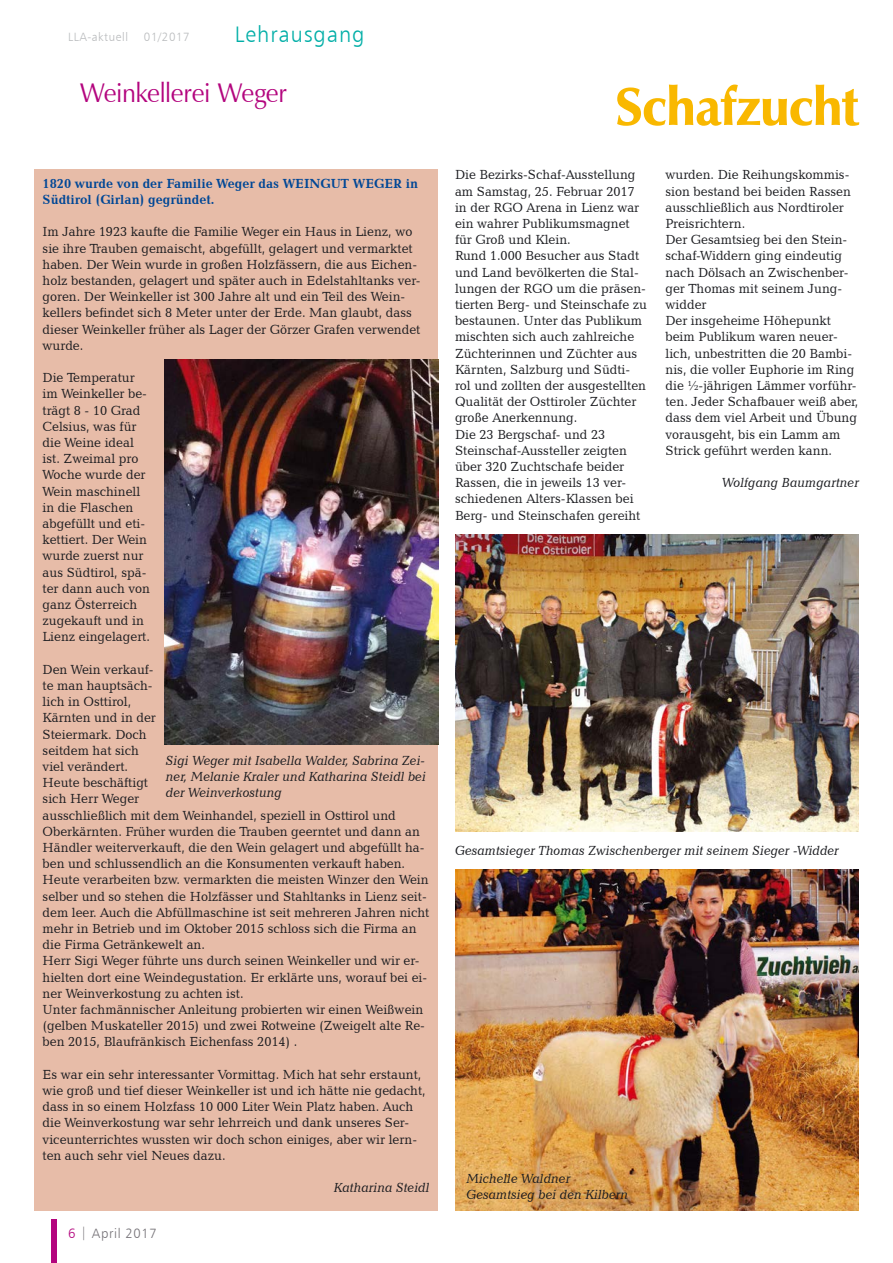
<style>
.page{position:relative;width:893px;height:1263px;background:#fff}
.page>*{position:absolute;margin:0;border:0;box-sizing:border-box;transform-origin:0 0}
.t1{font:900 54px "Zapf Humanist 601 BT";letter-spacing:-.025em;color:#f9b800;scale:.95 1}
.t2{font:27px "Zapf Humanist 601 BT";letter-spacing:-.02em;color:#b3057e;scale:.95 1}
.t3{font:22.5px "Humanist 777 BT Light B";letter-spacing:.05em;color:#00aea7}
.t4{font:13.5px/16.2px "Candida BT";color:#1a1b1f;scale:.95 1}
.t5{font:italic 13.5px/16.2px "Candida BT";color:#1a1b1f;text-align:justify;scale:.95 1}
.t6{font:700 13.5px/16.2px "Candida BT";color:#004796;scale:.95 1}
.t7{font:13.5px "Humanist 777 BT Light B";letter-spacing:.05em;color:#757277}
.t8{font:12px "Humanist 777 BT Light B";letter-spacing:.05em;color:#b9bbbd}
.s1{color:#b3057e}
</style>
<div class="page">
<div style="left:51px;top:1219px;width:5px;height:44px;background:#b3057e"></div>
<div style="left:34px;top:169px;width:404px;height:1042px;background:#e7bca8"></div>
<img style="left:164px;top:359px;width:274px;height:385px">
<img style="left:455px;top:869px;width:404px;height:342px">
<img style="left:455px;top:535px;width:404px;height:297px">
<p class="t8" style="left:68px;top:30px;width:61px">LLA-aktuell</p>
<p class="t8" style="left:144px;top:30px;width:47px">01/2017</p>
<h3 class="t3" style="left:235px;top:20px;width:131px">Lehrausgang</h3>
<h2 class="t2" style="left:80px;top:76px;width:220px">Weinkellerei Weger</h2>
<p class="t6" style="left:43px;top:175px;width:397px">1820 wurde von der Familie Weger das WEINGUT WEGER in<br>Südtirol (Girlan) gegründet.</p>
<p class="t4" style="left:43px;top:223px;width:400px">Im Jahre 1923 kaufte die Familie Weger ein Haus in Lienz, wo sie ihre Trauben gemaischt, abgefüllt, gelagert und vermarktet haben. Der Wein wurde in großen Holzfässern, die aus Eichen&shy;holz bestanden, gelagert und später auch in Edelstahltanks ver&shy;goren. Der Weinkeller ist 300 Jahre alt und ein Teil des Wein&shy;kellers befindet sich 8 Meter unter der Erde. Man glaubt, dass dieser Weinkeller früher als Lager der Görzer Grafen verwendet wurde.</p>
<p class="t4" style="left:43px;top:369px;width:115px">Die Temperatur im Weinkeller be&shy;trägt 8 - 10 Grad<br>Celsius, was für die Weine ideal ist. Zweimal pro<br>Woche wurde der<br>Wein maschinell in die Flaschen abgefüllt und eti&shy;kettiert. Der Wein wurde zuerst nur aus Südtirol, spä&shy;ter dann auch von ganz Österreich zugekauft und in<br>Lienz eingelagert.</p>
<p class="t4" style="left:43px;top:661px;width:409px">Den Wein verkauf-<br>te man hauptsäch-<br>lich in Osttirol,<br>Kärnten und in der<br>Steiermark. Doch<br>seitdem hat sich<br>viel verändert.<br>Heute beschäftigt<br>sich Herr Weger<br>ausschließlich mit dem Weinhandel, speziell in Osttirol und Oberkärnten. Früher wurden die Trauben geerntet und dann an Händler weiterverkauft, die den Wein gelagert und abgefüllt ha&shy;ben und schlussendlich an die Konsumenten verkauft haben.<br>Heute verarbeiten bzw. vermarkten die meisten Winzer den Wein selber und so stehen die Holzfässer und Stahltanks in Lienz seit&shy;dem leer. Auch die Abfüllmaschine ist seit mehreren Jahren nicht mehr in Betrieb und im Oktober 2015 schloss sich die Firma an die Firma Getränkewelt an.<br>Herr Sigi Weger führte uns durch seinen Weinkeller und wir er&shy;hielten dort eine Weindegustation. Er erklärte uns, worauf bei ei&shy;ner Weinverkostung zu achten ist.<br>Unter fachmännischer Anleitung probierten wir einen Weißwein (gelben Muskateller 2015) und zwei Rotweine (Zweigelt alte Re&shy;ben 2015, Blaufränkisch Eichenfass 2014) .</p>
<p class="t4" style="left:43px;top:1066px;width:405px">Es war ein sehr interessanter Vormittag. Mich hat sehr erstaunt, wie groß und tief dieser Weinkeller ist und ich hätte nie gedacht, dass in so einem Holzfass 10 000 Liter Wein Platz haben. Auch die Weinverkostung war sehr lehrreich und dank unseres Ser&shy;viceunterrichtes wussten wir doch schon einiges, aber wir lern&shy;ten auch sehr viel Neues dazu.</p>
<p class="t5" style="left:334px;top:1179px;width:102px">Katharina Steidl</p>
<p class="t5" style="left:166px;top:752px;width:275px">Sigi Weger mit Isabella Walder, Sabrina Zei&shy;ner, Melanie Kraler und Katharina Steidl bei der Weinverkostung</p>
<p class="t7" style="left:68px;top:1225px;width:90px"><span class="s1">6</span> | April 2017</p>
<h1 class="t1" style="left:615px;top:73px;width:258px">Schafzucht</h1>
<p class="t4" style="left:455px;top:166px;width:204px">Die Bezirks-Schaf-Ausstellung am Samstag, 25. Februar 2017 in der RGO Arena in Lienz war ein wahrer Publikumsmagnet für Groß und Klein.<br>Rund 1.000 Besucher aus Stadt und Land bevölkerten die Stal&shy;lungen der RGO um die präsen&shy;tierten Berg- und Steinschafe zu bestaunen. Unter das Publikum mischten sich auch zahlreiche<br>Züchterinnen und Züchter aus<br>Kärnten, Salzburg und Südti&shy;rol und zollten der ausgestellten<br>Qualität der Osttiroler Züchter große Anerkennung.<br>Die 23 Bergschaf- und 23<br>Steinschaf-Aussteller zeigten über 320 Zuchtschafe beider<br>Rassen, die in jeweils 13 ver&shy;schiedenen Alters-Klassen bei<br>Berg- und Steinschafen gereiht</p>
<p class="t4" style="left:665px;top:166px;width:205px">wurden. Die Reihungskommis&shy;sion bestand bei beiden Rassen ausschließlich aus Nordtiroler<br>Preisrichtern.<br>Der Gesamtsieg bei den Stein&shy;schaf-Widdern ging eindeutig nach Dölsach an Zwischenber&shy;ger Thomas mit seinem Jung&shy;widder<br>Der insgeheime Höhepunkt beim Publikum waren neuer&shy;lich, unbestritten die 20 Bambi&shy;nis, die voller Euphorie im Ring die ½-jährigen Lämmer vorführ&shy;ten. Jeder Schafbauer weiß aber, dass dem viel Arbeit und Übung vorausgeht, bis ein Lamm am<br>Strick geführt werden kann.</p>
<p class="t5" style="left:722px;top:474px;width:146px">Wolfgang Baumgartner</p>
<p class="t5" style="left:455px;top:842px;width:406px">Gesamtsieger Thomas Zwischenberger mit seinem Sieger -Widder</p>
<p class="t5" style="left:466px;top:1170px;width:172px">Michelle Waldner<br>Gesamtsieg bei den Kilbern</p>
</div>
